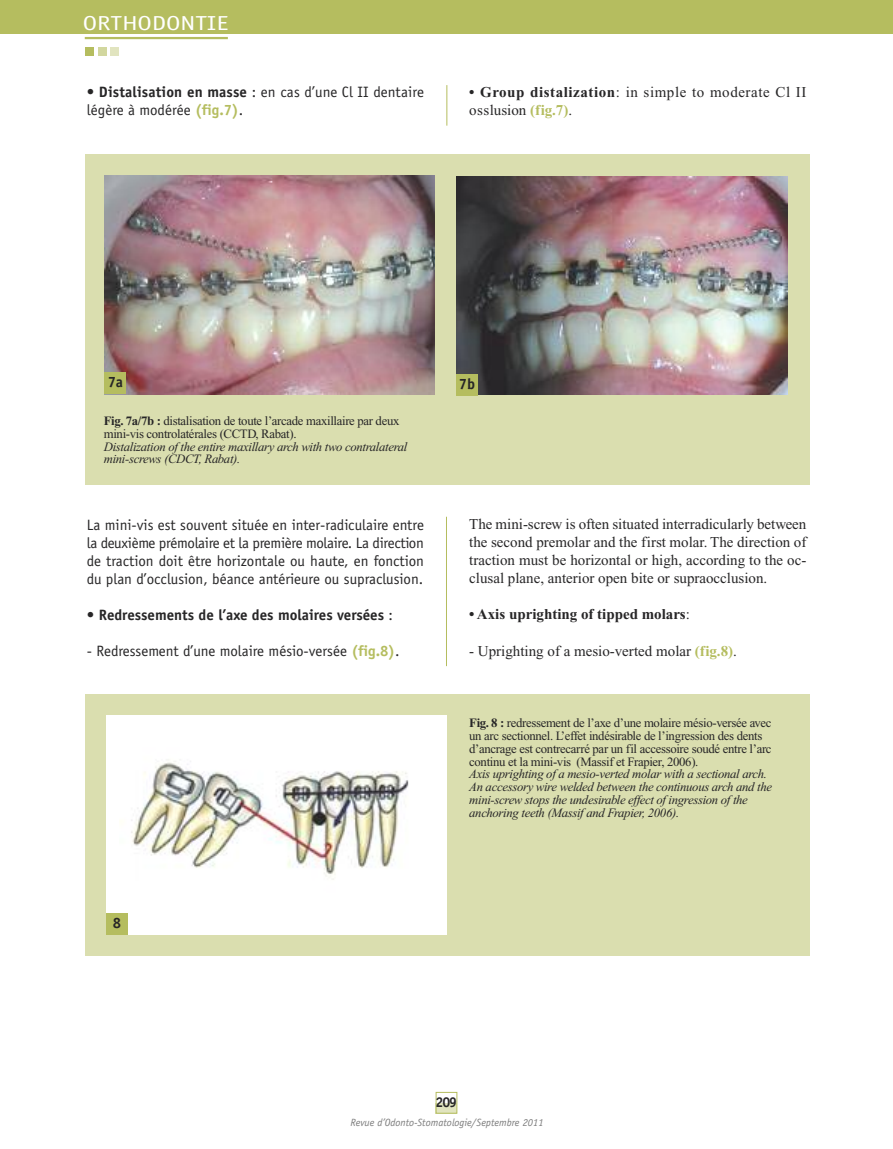
<style>
.page{position:relative;width:893px;height:1149px;background:#fff}
.page>*{position:absolute;margin:0;border:0;box-sizing:border-box;transform-origin:0 0}
.t1{font:20.25px "Officina Sans";color:#fff;scale:1.28 1}
.t2{font:15px/18px "Officina Sans";color:#272627}
.t3{font:15px/18px "Times New Roman";color:#272627;text-align:justify}
.t4{font:15px/18px "Times New Roman";letter-spacing:.035em;color:#272627}
.t5{font:700 15px "Officina Sans";color:#272627}
.t6{font:700 15px "Times New Roman";color:#272627}
.t7{font:700 14.25px "Officina Sans";color:#272627}
.t8{font:12.75px/12.8px "Times New Roman";letter-spacing:-.025em;color:#272627}
.t9{font:italic 12.75px/12.8px "Times New Roman";letter-spacing:-.025em;color:#272627}
.t10{font:italic 10.5px "Officina Sans";color:#7d7d7d}
.s1{font-weight:700}
.s2{font-weight:700;color:#b5bd5f}
.s3{font-weight:400}
</style>
<div class="page">
<div style="left:436px;top:1102px;width:21px;height:11px;background:#e1e4bf"></div>
<div style="left:436px;top:1091px;width:21px;height:22px;border:1px solid #b5bd5f"></div>
<div style="left:0;top:0;width:893px;height:34px;background:#b5bd5f"></div>
<div style="left:85px;top:47px;width:9px;height:8px;background:#b5bd5f"></div>
<div style="left:98px;top:47px;width:8px;height:8px;background:#d2d79f"></div>
<div style="left:111px;top:47px;width:8px;height:8px;background:#e1e4bf"></div>
<hr style="left:85px;top:37px;width:143px;height:2px;background:#b5bd5f">
<hr style="left:446px;top:85px;width:1px;height:41px;background:#b5bd5f">
<div style="left:85px;top:154px;width:725px;height:331px;background:#dadeaf"></div>
<img style="left:105px;top:175px;width:330px;height:219px">
<div style="left:105px;top:372px;width:21px;height:21px;background:#b5bd5f"></div>
<img style="left:457px;top:176px;width:330px;height:219px">
<div style="left:456px;top:374px;width:22px;height:21px;background:#b5bd5f"></div>
<hr style="left:446px;top:516px;width:1px;height:150px;background:#b5bd5f">
<div style="left:85px;top:694px;width:725px;height:261px;background:#dadeaf"></div>
<div style="left:106px;top:714px;width:340px;height:220px;background:#fff"></div>
<img style="left:131px;top:761px;width:278px;height:119px">
<div style="left:106px;top:913px;width:22px;height:21px;background:#b5bd5f"></div>
<h1 class="t1" style="left:83px;top:15px;width:115px">ORTHODONTIE</h1>
<p class="t2" style="left:87px;top:85px;width:339px"><span class="s1">• Distalisation en masse</span> : en cas d’une Cl II dentaire légère à modérée <span class="s2">(fig.7)</span>.</p>
<p class="t4" style="left:469px;top:84px;width:339px"><span class="s1">• Group distalization</span>: in simple to moderate Cl II osslusion <span class="s2">(fig.7)</span>.</p>
<p class="t5" style="left:108px;top:376px;width:17px">7a</p>
<p class="t8" style="left:104px;top:415px;width:297px"><span class="s1">Fig. 7a/7b :</span> distalisation de toute l’arcade maxillaire par deux mini-vis controlatérales (CCTD, Rabat).</p>
<p class="t9" style="left:104px;top:441px;width:305px">Distalization of the entire maxillary arch with two contralateral mini-screws (CDCT, Rabat).</p>
<p class="t2" style="left:87px;top:517px;width:339px;text-align:justify">La mini-vis est souvent située en inter-radiculaire entre la deuxième prémolaire et la première molaire. La direction de traction doit être horizontale ou haute, en fonction du plan d’occlusion, béance antérieure ou supraclusion.</p>
<p class="t5" style="left:87px;top:609px;width:308px">• Redressements de l’axe des molaires versées <span class="s3">:</span></p>
<p class="t2" style="left:87px;top:643px;width:314px">- Redressement d’une molaire mésio-versée <span class="s2">(fig.8)</span>.</p>
<p class="t5" style="left:459px;top:378px;width:18px">7b</p>
<p class="t3" style="left:469px;top:516px;width:339px">The mini-screw is often situated interradicularly between the second premolar and the first molar. The direction of traction must be horizontal or high, according to the oc&shy;clusal plane, anterior open bite or supraocclusion.</p>
<p class="t6" style="left:469px;top:609px;width:222px">• Axis uprighting of tipped molars<span class="s3">:</span></p>
<p class="t3" style="left:469px;top:642px;width:269px">- Uprighting of a mesio-verted molar <span class="s2">(fig.8)</span>.</p>
<p class="t8" style="left:469px;top:717px;width:304px"><span class="s1">Fig. 8 :</span> redressement de l’axe d’une molaire mésio-versée avec un arc sectionnel. L’effet indésirable de l’ingression des dents d’ancrage est contrecarré par un fil accessoire soudé entre l’arc continu et la mini-vis (Massif et Frapier, 2006).</p>
<p class="t9" style="left:469px;top:768px;width:304px">Axis uprighting of a mesio-verted molar with a sectional arch.<br>An accessory wire welded between the continuous arch and the mini-screw stops the undesirable effect of ingression of the anchoring teeth (Massif and Frapier, 2006).</p>
<p class="t5" style="left:113px;top:917px;width:10px">8</p>
<p class="t7" style="left:435px;top:1096px;width:23px">209</p>
<p class="t10" style="left:350px;top:1117px;width:195px">Revue d’Odonto-Stomatologie/Septembre 2011</p>
</div>
